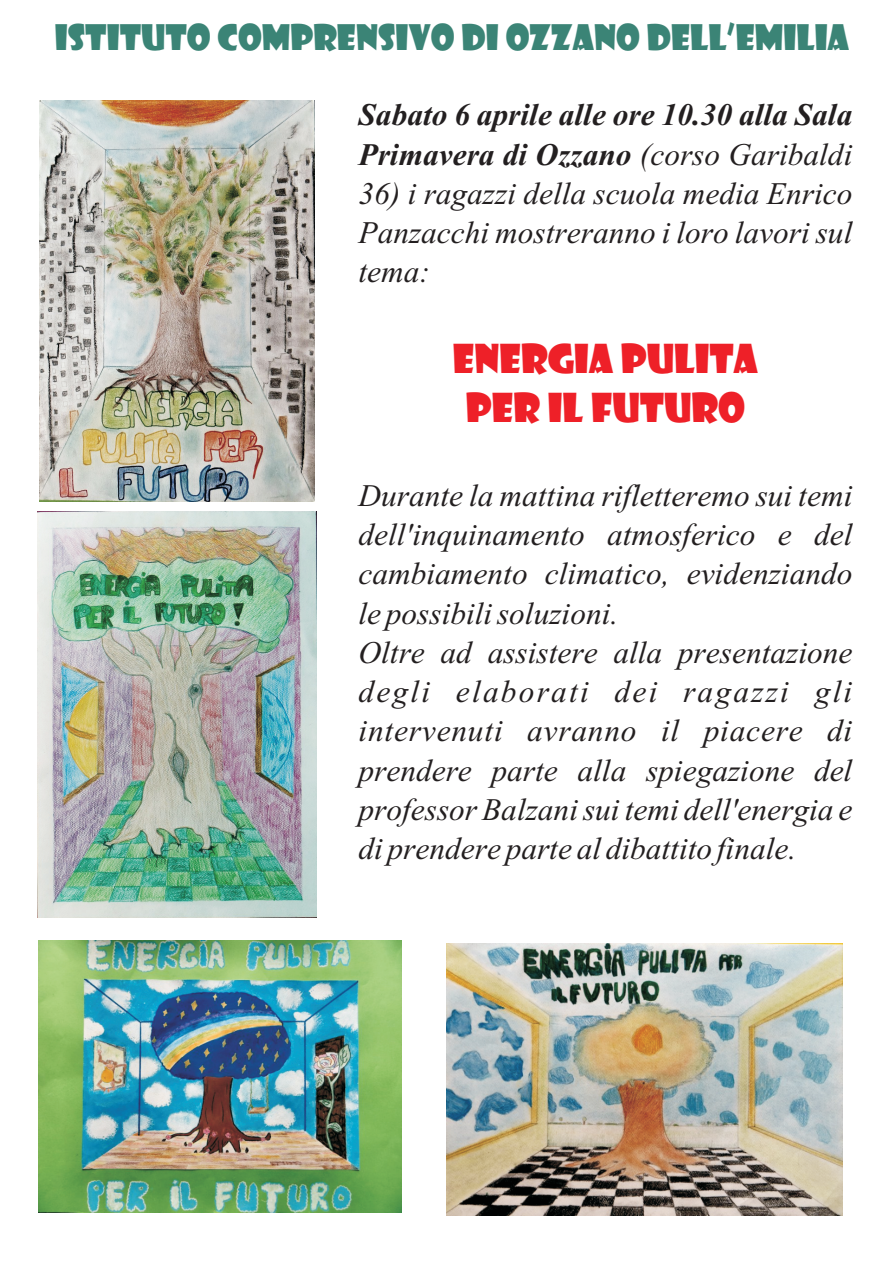
<style>
.page{position:relative;width:893px;height:1263px;background:#fff}
.page>*{position:absolute;margin:0;border:0;box-sizing:border-box;transform-origin:0 0}
.t1{font:39px/39.3px "Vijaya";color:#231f20;text-align:justify}
.t2{font:700 39px/39.3px "Vijaya";color:#231f20}
.t3{font:39px/48.3px "Showcard Gothic";color:#ee2028;text-align:center}
.t4{font:34.35px "Showcard Gothic";color:#3b8476}
.s1{font-weight:400}
</style>
<div class="page">
<img style="left:38px;top:511px;width:278px;height:407px">
<img style="left:40px;top:101px;width:274px;height:401px">
<img style="left:446px;top:943px;width:396px;height:273px">
<img style="left:38px;top:940px;width:363px;height:272px">
<p class="t4" style="left:55px;top:23px;width:796px">ISTITUTO COMPRENSIVO DI OZZANO DELL’EMILIA</p>
<p class="t2" style="left:358px;top:92px;width:495px">Sabato 6 aprile alle ore 10.30 alla Sala<br>Primavera di Ozzano <span class="s1">(corso Garibaldi</span></p>
<p class="t1" style="left:358px;top:171px;width:495px">36) i ragazzi della scuola media Enrico Panzacchi mostreranno i loro lavori sul tema:</p>
<p class="t3" style="left:453px;top:338px;width:307px">ENERGIA PULITA<br>PER IL FUTURO</p>
<p class="t1" style="left:358px;top:473px;width:495px;text-align:left">Durante la mattina rifletteremo sui temi dell'inquinamento atmosferico e del cambiamento climatico, evidenziando le possibili soluzioni.<br>Oltre ad assistere alla presentazione degli elaborati dei ragazzi gli intervenuti avranno il piacere di prendere parte alla spiegazione del professor Balzani sui temi dell'energiae</p>
<p class="t1" style="left:358px;top:826px;width:439px">di prendere parte al dibattito finale.</p>
</div>
